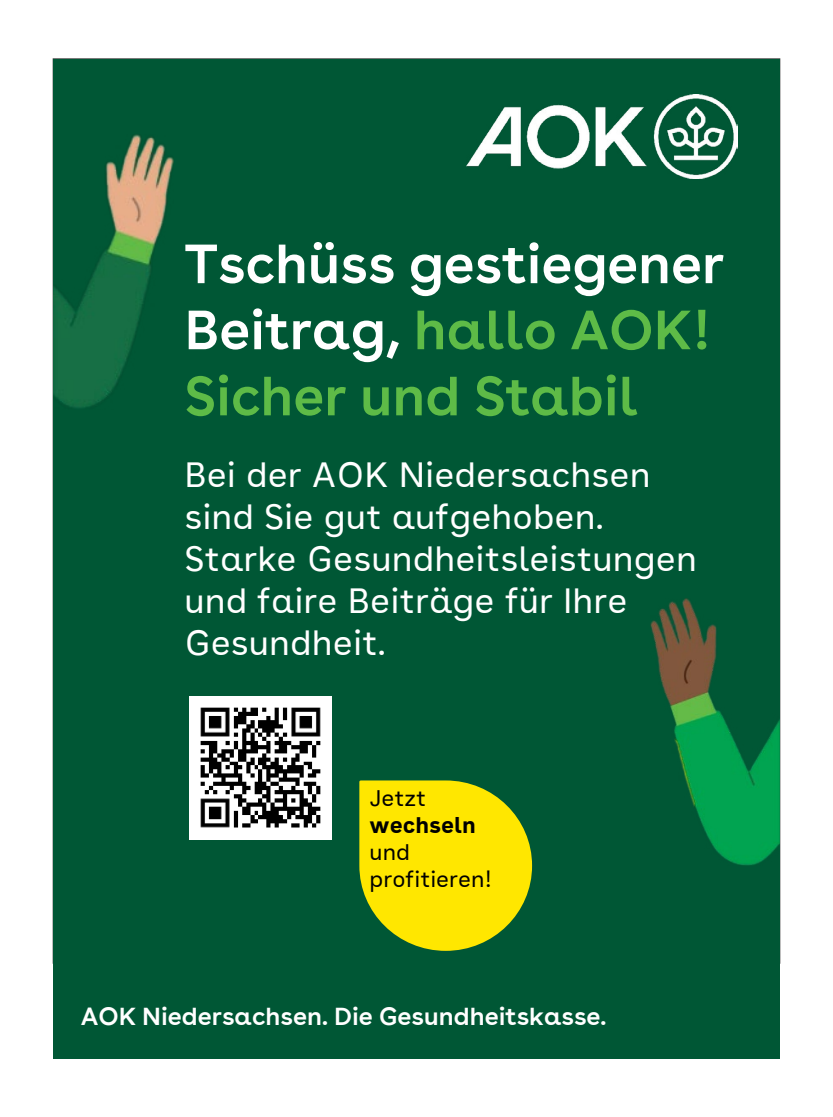
<style>
.page{position:relative;width:833px;height:1117px;background:#fff}
.page>*{position:absolute;margin:0;border:0;box-sizing:border-box;transform-origin:0 0}
.t1{font:600 55px/66px "AOK Buenos Aires";color:#fff}
.t2{font:35px/42px "AOK Buenos Aires Text";color:#fff}
.t3{font:600 25px "AOK Buenos Aires";color:#fff}
.t4{font:22.5px/27px "AOK Buenos Aires Text";color:#000}
.t5{font:700 22.5px "AOK Buenos Aires Text";color:#000}
.s1{color:#5ebb47}
</style>
<div class="page">
<div style="left:53px;top:59px;width:727px;height:999px;background:#005735"></div>
<svg style="left:359px;top:780px;width:174px;height:171px"></svg>
<img style="left:650px;top:598px;width:130px;height:267px">
<img style="left:53px;top:134px;width:121px;height:274px">
<img style="left:466px;top:95px;width:271px;height:84px">
<img style="left:190px;top:696px;width:142px;height:143px">
<h1 class="t1" style="left:184px;top:225px;width:541px">Tschüss gestiegener<br>Beitrag, <span class="s1">hallo AOK!<br>Sicher und Stabil</span></h1>
<p class="t2" style="left:184px;top:450px;width:514px">Bei der AOK Niedersachsen sind Sie gut aufgehoben.<br>Starke Gesundheitsleistungen und faire Beiträge für Ihre<br>Gesundheit.</p>
<p class="t4" style="left:370px;top:782px;width:58px">Jetzt</p>
<p class="t5" style="left:370px;top:805px;width:108px">wechseln</p>
<p class="t4" style="left:370px;top:836px;width:124px">und profitieren!</p>
<p class="t3" style="left:81px;top:995px;width:527px">AOK Niedersachsen. Die Gesundheitskasse.</p>
</div>
